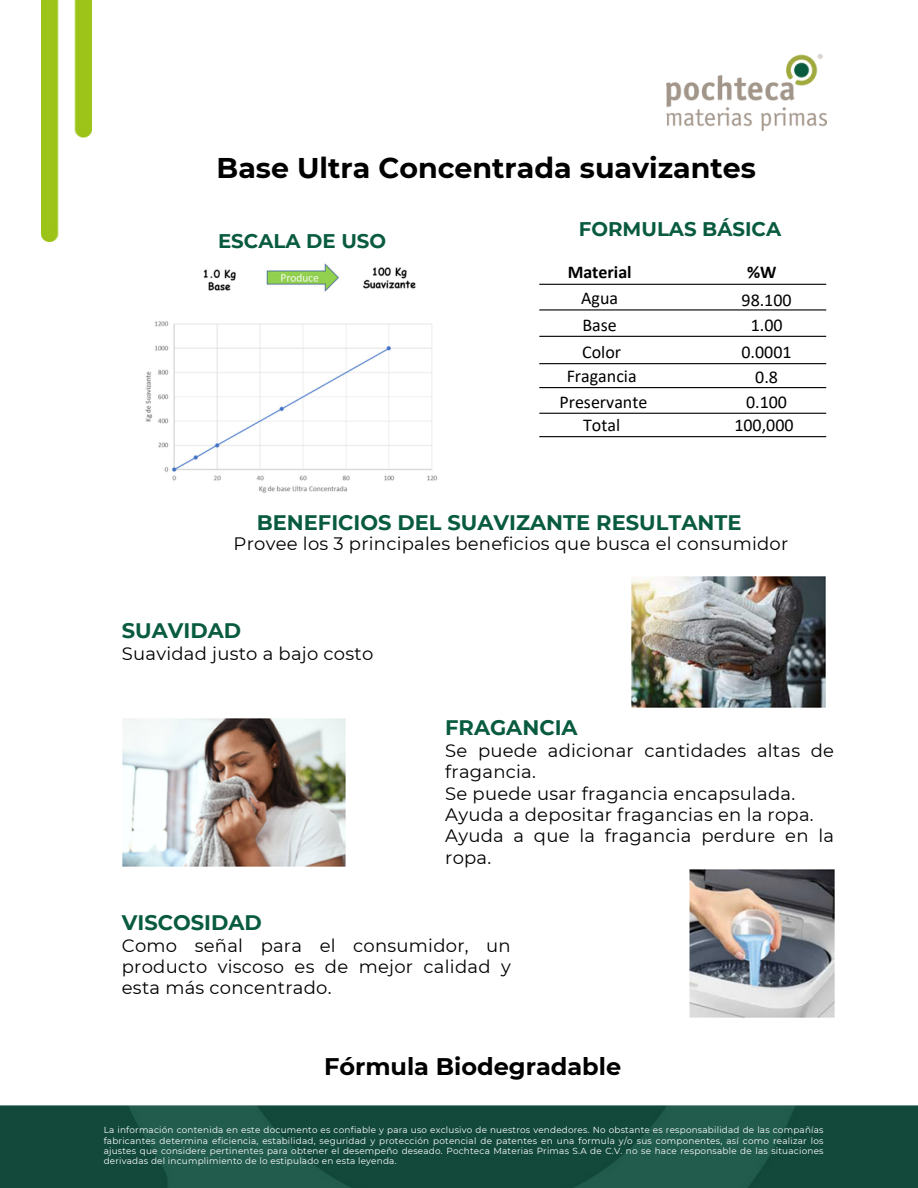
<style>
.page{position:relative;width:918px;height:1188px;background:#fff}
.page>*{position:absolute;margin:0;border:0;box-sizing:border-box;transform-origin:0 0}
.t1{font:700 28.5px "Montserrat";color:#000}
.t2{font:700 24px "Montserrat";color:#000}
.t3{font:700 21px "Montserrat";color:#095b40}
.t4{font:700 19.8px "Montserrat";color:#095b40}
.t5{font:18px/21.3px "Montserrat";letter-spacing:.015em;color:#000}
.t6{font:18px "Calibri";color:#000}
.t7{font:700 18px "Calibri";color:#000}
.t8{font:8.85px/10.2px "Montserrat";letter-spacing:.025em;color:#fff;text-align:justify}
</style>
<div class="page">
<img style="left:41px;top:0;width:51px;height:241px">
<img style="left:0;top:1105px;width:918px;height:82px">
<img style="left:667px;top:54px;width:160px;height:77px">
<img style="left:145px;top:263px;width:293px;height:230px">
<hr style="left:539px;top:413px;width:287px;height:1px;background:#000">
<hr style="left:539px;top:387px;width:287px;height:1px;background:#000">
<hr style="left:539px;top:363px;width:287px;height:1px;background:#000">
<hr style="left:539px;top:336px;width:287px;height:1px;background:#000">
<hr style="left:539px;top:309px;width:287px;height:2px;background:#000">
<hr style="left:539px;top:284px;width:287px;height:1px;background:#000">
<hr style="left:539px;top:436px;width:287px;height:1px;background:#000">
<img style="left:631px;top:577px;width:195px;height:130px">
<img style="left:122px;top:719px;width:223px;height:147px">
<img style="left:689px;top:869px;width:146px;height:149px">
<h6 class="t1" style="left:217px;top:151px;width:541px">Base Ultra Concentrada suavizantes</h6>
<p class="t4" style="left:218px;top:229px;width:170px">ESCALA DE USO</p>
<h3 class="t4" style="left:579px;top:217px;width:204px">FORMULAS BÁSICA</h3>
<h6 class="t7" style="left:568px;top:264px;width:65px">Material</h6>
<h6 class="t7" style="left:747px;top:264px;width:31px">%W</h6>
<h6 class="t6" style="left:581px;top:291px;width:38px">Agua</h6>
<h6 class="t6" style="left:742px;top:293px;width:52px">98.100</h6>
<h6 class="t6" style="left:751px;top:318px;width:33px">1.00</h6>
<h6 class="t6" style="left:755px;top:370px;width:24px">0.8</h6>
<h6 class="t6" style="left:734px;top:418px;width:61px">100,000</h6>
<h6 class="t6" style="left:583px;top:317px;width:36px">Base</h6>
<h4 class="t6" style="left:582px;top:345px;width:40px">Color</h4>
<p class="t6" style="left:742px;top:345px;width:52px">0.0001</p>
<h3 class="t6" style="left:567px;top:369px;width:72px">Fragancia</h3>
<h6 class="t6" style="left:746px;top:394px;width:42px">0.100</h6>
<h5 class="t6" style="left:559px;top:394px;width:89px">Preservante</h5>
<h6 class="t6" style="left:583px;top:418px;width:39px">Total</h6>
<h3 class="t3" style="left:257px;top:510px;width:486px">BENEFICIOS DEL SUAVIZANTE RESULTANTE</h3>
<h6 class="t5" style="left:234px;top:533px;width:556px">Provee los 3 principales beneficios que busca el consumidor</h6>
<p class="t3" style="left:122px;top:618px;width:121px">SUAVIDAD</p>
<h6 class="t5" style="left:122px;top:643px;width:253px">Suavidad justo a bajo costo</h6>
<h2 class="t3" style="left:122px;top:910px;width:142px">VISCOSIDAD</h2>
<h6 class="t3" style="left:445px;top:715px;width:134px">FRAGANCIA</h6>
<h3 class="t5" style="left:445px;top:740px;width:390px">Se puede adicionar cantidades altas de fragancia.<br>Se puede usar fragancia encapsulada.<br>Ayuda a depositar fragancias en la ropa.<br>Ayuda a que la fragancia perdure en la ropa.</h3>
<p class="t5" style="left:122px;top:935px;width:390px;text-align:justify">Como señal para el consumidor, un producto viscoso es de mejor calidad y esta más concentrado.</p>
<p class="t2" style="left:324px;top:1052px;width:299px">Fórmula Biodegradable</p>
<p class="t8" style="left:104px;top:1125px;width:721px">La información contenida en este documento es confiable y para uso exclusivo de nuestros vendedores. No obstante es responsabilidad de las compañías fabricantes determina eficiencia, estabilidad, seguridad y protección potencial de patentes en una formula y/o sus componentes, así como realizar los ajustes que considere pertinentes para obtener el desempeño deseado. Pochteca Materias Primas S.A de C.V. no se hace responsable de las situaciones derivadas del incumplimiento de lo estipulado en esta leyenda.</p>
</div>
